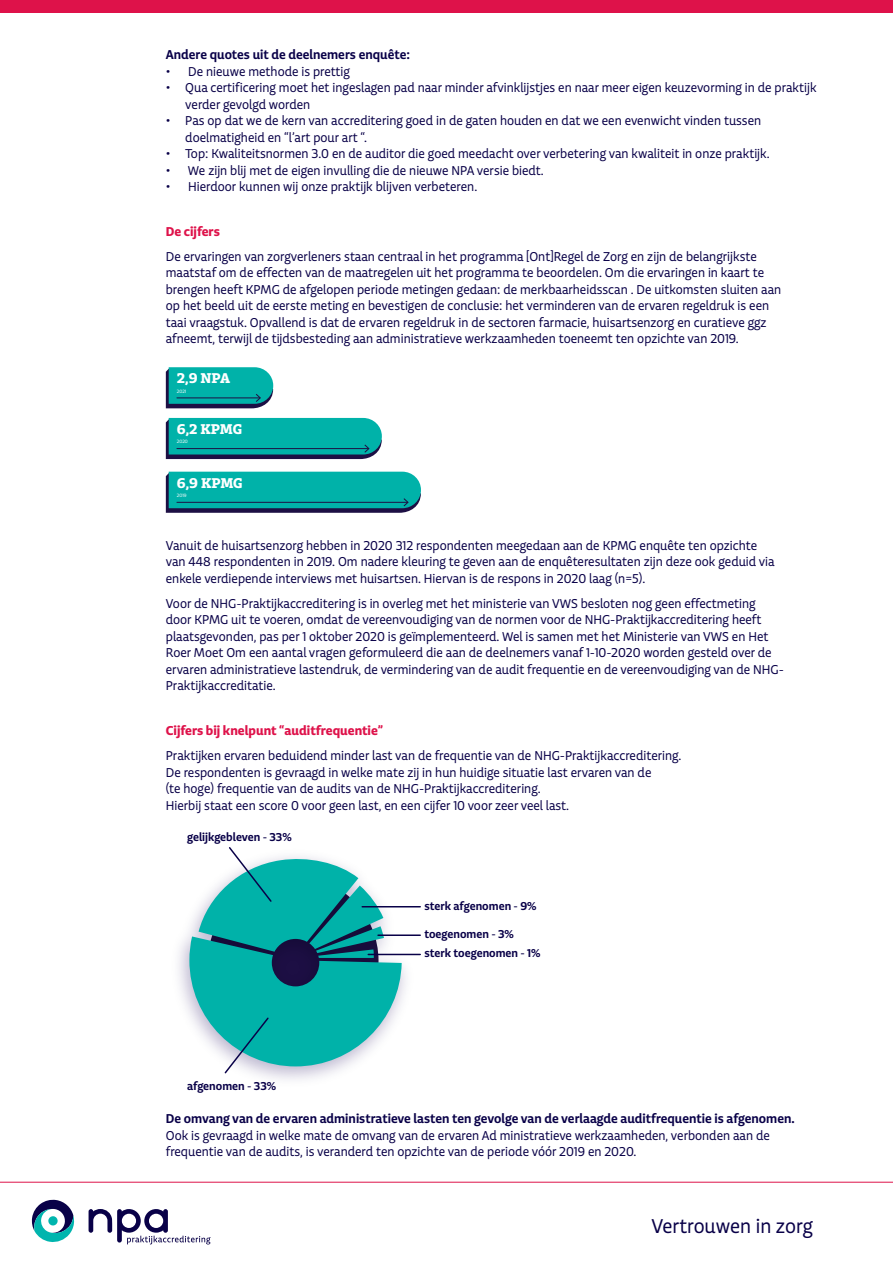
<style>
.page{position:relative;width:893px;height:1263px;background:#fff}
.page>*{position:absolute;margin:0;border:0;box-sizing:border-box;transform-origin:0 0}
.t1{font:21px "Echo Std";color:#090148}
.t2{font:14.85px "Charlie Std Bld";letter-spacing:-.01em;color:#fff}
.Platte_tekst_C9{font:13.5px/16.5px "Echo Std";color:#090148}
.Platte_tekst_C9-2{font:13.5px "Echo Std Sm Bld";color:#090148}
.Roze_ondertitel{font:13.5px "Echo Std Bld";color:#de124a}
.t3{font:12px "Echo Std Sm Bld";color:#090148}
.t4{font:4.95px "Echo Std";color:#fff}
</style>
<div class="page">
<hr style="left:0;top:1182px;width:893px;height:1px;background:#de124a">
<svg style="left:32px;top:1200px;width:42px;height:42px"></svg>
<svg style="left:48px;top:1216px;width:10px;height:10px"></svg>
<svg style="left:89px;top:1209px;width:121px;height:35px"></svg>
<svg style="left:166px;top:367px;width:107px;height:41px;background:#0e9d9e"></svg>
<svg style="left:166px;top:418px;width:216px;height:41px;background:#089b9b"></svg>
<svg style="left:166px;top:472px;width:255px;height:41px;background:#099c9c"></svg>
<img style="left:178px;top:906px;width:243px;height:174px">
<hr style="left:368px;top:954px;width:52px;height:1px;background:#090148">
<hr style="left:378px;top:934px;width:42px;height:2px;background:#090148">
<hr style="left:362px;top:906px;width:58px;height:1px;background:#090148">
<svg style="left:189px;top:847px;width:213px;height:228px"></svg>
<div style="left:0;top:0;width:893px;height:13px;background:#de124a"></div>
<p class="Platte_tekst_C9-2" style="left:166px;top:46px;width:246px">Andere quotes uit de deelnemers enquête:</p>
<p class="Platte_tekst_C9" style="left:166px;top:63px;width:186px">• De nieuwe methode is prettig</p>
<p class="Platte_tekst_C9" style="left:185px;top:79px;width:633px;text-indent:-19px">• Qua certificering moet het ingeslagen pad naar minder afvinklijstjes en naar meer eigen keuzevorming in de praktijk verder gevolgd worden</p>
<p class="Platte_tekst_C9" style="left:185px;top:112px;width:577px;text-indent:-19px">• Pas op dat we de kern van accreditering goed in de gaten houden en dat we een evenwicht vinden tussen doelmatigheid en “l’art pour art “.</p>
<p class="Platte_tekst_C9" style="left:166px;top:145px;width:605px">• Top: Kwaliteitsnormen 3.0 en de auditor die goed meedacht over verbetering van kwaliteit in onze praktijk.</p>
<p class="Platte_tekst_C9" style="left:166px;top:162px;width:380px">• We zijn blij met de eigen invulling die de nieuwe NPA versie biedt.</p>
<p class="Platte_tekst_C9" style="left:166px;top:178px;width:313px">• Hierdoor kunnen wij onze praktijk blijven verbeteren.</p>
<p class="Roze_ondertitel" style="left:166px;top:222px;width:56px">De cijfers</p>
<p class="Platte_tekst_C9" style="left:166px;top:248px;width:617px">De ervaringen van zorgverleners staan centraal in het programma [Ont]Regel de Zorg en zijn de belangrijkste maatstaf om de effecten van de maatregelen uit het programma te beoordelen. Om die ervaringen in kaart te brengen heeft KPMG de afgelopen periode metingen gedaan: de merkbaarheidsscan . De uitkomsten sluiten aan op het beeld uit de eerste meting en bevestigen de conclusie: het verminderen van de ervaren regeldruk is een taai vraagstuk. Opvallend is dat de ervaren regeldruk in de sectoren farmacie, huisartsenzorg en curatieve ggz afneemt, terwijl de tijdsbesteding aan administratieve werkzaamheden toeneemt ten opzichte van 2019.</p>
<p class="t2" style="left:177px;top:369px;width:55px">2,9 NPA</p>
<p class="t4" style="left:177px;top:388px;width:11px">2021</p>
<p class="t2" style="left:177px;top:419px;width:67px">6,2 KPMG</p>
<p class="t4" style="left:177px;top:439px;width:13px">2020</p>
<p class="t2" style="left:177px;top:473px;width:67px">6,9 KPMG</p>
<p class="t4" style="left:177px;top:492px;width:11px">2019</p>
<p class="Platte_tekst_C9" style="left:166px;top:537px;width:610px">Vanuit de huisartsenzorg hebben in 2020 312 respondenten meegedaan aan de KPMG enquête ten opzichte van 448 respondenten in 2019. Om nadere kleuring te geven aan de enquêteresultaten zijn deze ook geduid via enkele verdiepende interviews met huisartsen. Hiervan is de respons in 2020 laag (n=5).</p>
<p class="Platte_tekst_C9" style="left:166px;top:595px;width:619px">Voor de NHG-Praktijkaccreditering is in overleg met het ministerie van VWS besloten nog geen effectmeting door KPMG uit te voeren, omdat de vereenvoudiging van de normen voor de NHG-Praktijkaccreditering heeft plaatsgevonden, pas per 1 oktober 2020 is geïmplementeerd. Wel is samen met het Ministerie van VWS en Het Roer Moet Om een aantal vragen geformuleerd die aan de deelnemers vanaf 1-10-2020 worden gesteld over de ervaren administratieve lastendruk, de vermindering van de audit frequentie en de vereenvoudiging van de NHG-Praktijkaccreditatie.</p>
<p class="Roze_ondertitel" style="left:166px;top:722px;width:219px">Cijfers bij knelpunt “auditfrequentie”</p>
<p class="Platte_tekst_C9" style="left:166px;top:747px;width:517px">Praktijken ervaren beduidend minder last van de frequentie van de NHG-Praktijkaccreditering.</p>
<p class="Platte_tekst_C9" style="left:166px;top:764px;width:487px">De respondenten is gevraagd in welke mate zij in hun huidige situatie last ervaren van de</p>
<p class="Platte_tekst_C9" style="left:166px;top:780px;width:376px">(te hoge) frequentie van de audits van de NHG-Praktijkaccreditering.</p>
<p class="Platte_tekst_C9" style="left:166px;top:797px;width:405px">Hierbij staat een score 0 voor geen last, en een cijfer 10 voor zeer veel last.</p>
<p class="t3" style="left:187px;top:829px;width:106px">gelijkgebleven - 33%</p>
<p class="t3" style="left:187px;top:1078px;width:91px">afgenomen - 33%</p>
<p class="t3" style="left:424px;top:898px;width:114px">sterk afgenomen - 9%</p>
<p class="t3" style="left:424px;top:926px;width:91px">toegenomen - 3%</p>
<p class="t3" style="left:424px;top:945px;width:118px">sterk toegenomen - 1%</p>
<p class="Platte_tekst_C9-2" style="left:166px;top:1110px;width:630px">De omvang van de ervaren administratieve lasten ten gevolge van de verlaagde auditfrequentie is afgenomen.</p>
<p class="Platte_tekst_C9" style="left:166px;top:1127px;width:605px">Ook is gevraagd in welke mate de omvang van de ervaren Ad ministratieve werkzaamheden, verbonden aan de frequentie van de audits, is veranderd ten opzichte van de periode vóór 2019 en 2020.</p>
<h1 class="t1" style="left:651px;top:1213px;width:163px">Vertrouwen in zorg</h1>
</div>
